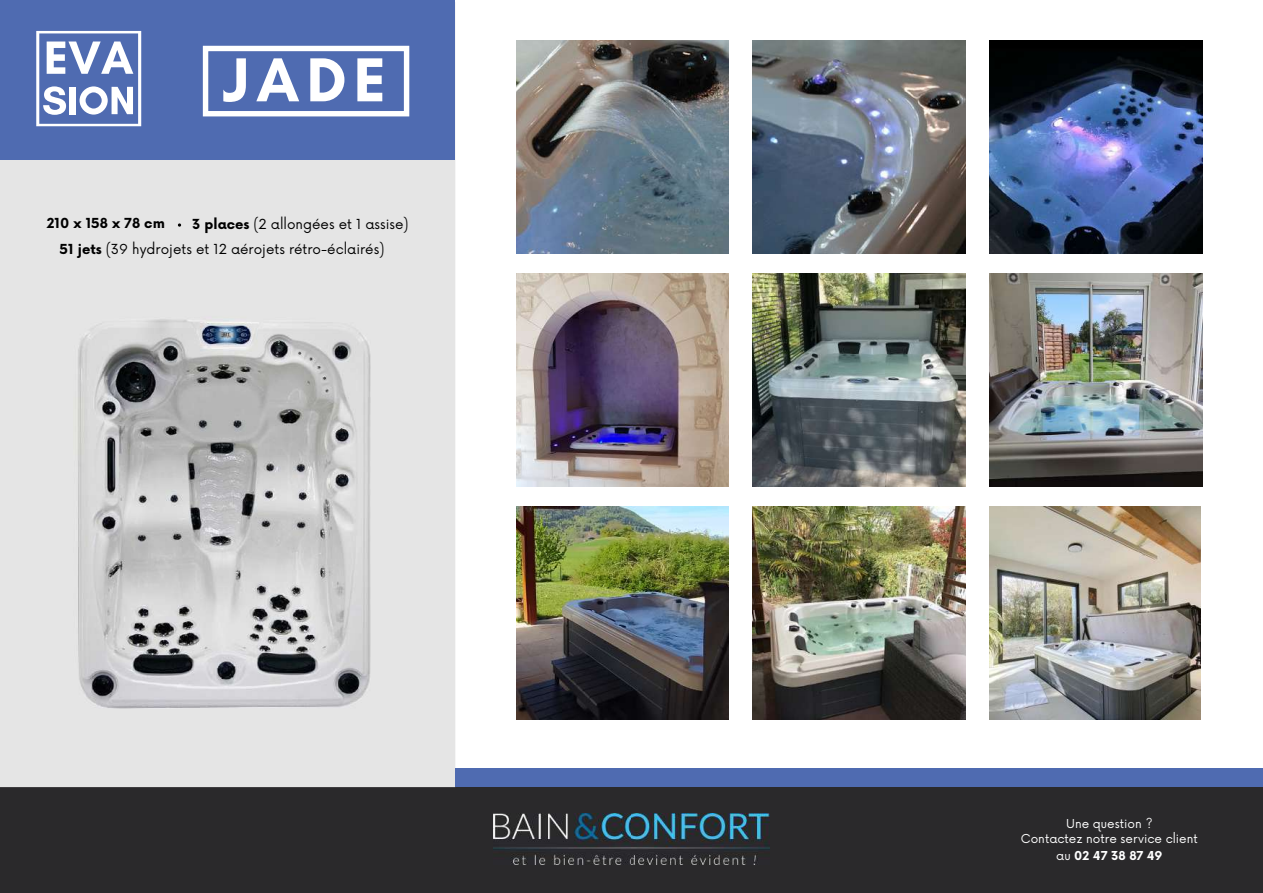
<style>
.page{position:relative;width:1263px;height:893px;background:#fff}
.page>*{position:absolute;margin:0;border:0;box-sizing:border-box;transform-origin:0 0}
.t1{font:700 63.15px "Glacial Indifference";color:#fff}
.t2{font:13.5px/25.5px "Now";color:#000}
.t3{font:700 13.5px "Now";color:#000}
.t4{font:12px/15px "Now";color:#fff;text-align:center}
.t5{font:700 12px "Now";color:#fff}
.s1{font-weight:700}
.s2{font-weight:400}
</style>
<div class="page">
<div style="left:0;top:788px;width:1263px;height:105px;background:#2a292b"></div>
<img style="left:493px;top:813px;width:277px;height:52px">
<div style="left:0;top:160px;width:455px;height:627px;background:#e5e5e5"></div>
<div style="left:0;top:0;width:455px;height:160px;background:#4f6bb1"></div>
<div style="left:203px;top:46px;width:206px;height:70px;border:5px solid #fff"></div>
<svg style="left:36px;top:31px;width:105px;height:95px"></svg>
<div style="left:455px;top:768px;width:808px;height:19px;background:#4f6bb1"></div>
<svg style="left:178px;top:223px;width:3px;height:4px"></svg>
<img style="left:989px;top:40px;width:213px;height:213px">
<img style="left:753px;top:40px;width:212px;height:213px">
<img style="left:516px;top:40px;width:213px;height:213px">
<img style="left:989px;top:274px;width:213px;height:212px">
<img style="left:753px;top:274px;width:212px;height:212px">
<img style="left:516px;top:274px;width:213px;height:212px">
<img style="left:989px;top:507px;width:212px;height:212px">
<img style="left:753px;top:507px;width:212px;height:212px">
<img style="left:516px;top:507px;width:213px;height:212px">
<img style="left:74px;top:306px;width:296px;height:413px">
<h1 class="t1" style="left:222px;top:41px;width:166px">JADE</h1>
<p class="t2" style="left:60px;top:210px;width:350px;text-indent:133px"><span class="s1">3 places</span> (2 allongées et 1 assise)<br><span class="s1">51 jets</span> (39 hydrojets et 12 aérojets rétro-éclairés)</p>
<p class="t3" style="left:47px;top:213px;width:120px">210 x 158 x 78 cm</p>
<p class="t4" style="left:1021px;top:815px;width:179px">Une question ?<br>Contactez notre service client</p>
<p class="t5" style="left:1056px;top:846px;width:108px"><span class="s2">au</span> 02 47 38 87 49</p>
</div>
